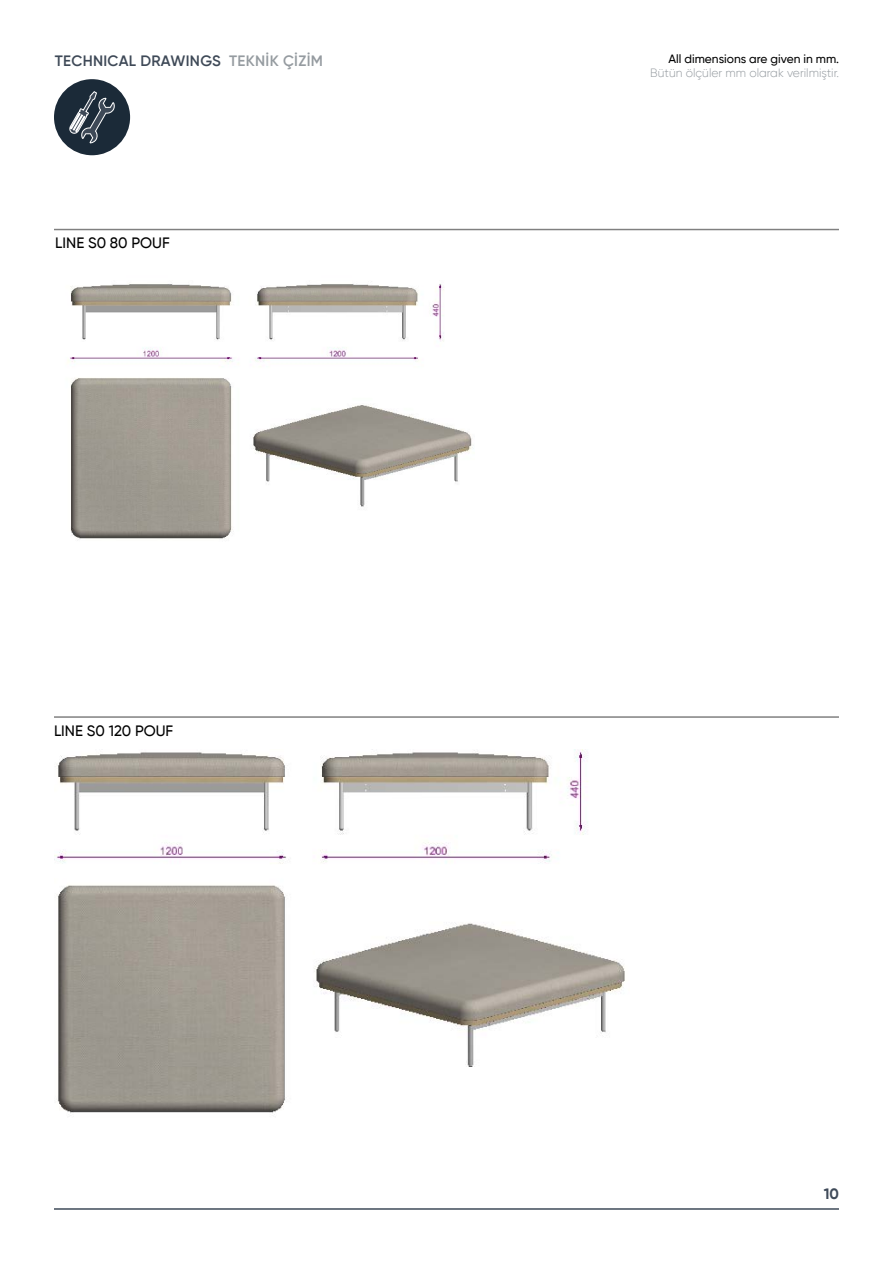
<style>
.page{position:relative;width:893px;height:1263px;background:#fff}
.page>*{position:absolute;margin:0;border:0;box-sizing:border-box;transform-origin:0 0}
.t1{font:600 15px "Gilroy";letter-spacing:.02em;color:#3e4957}
.t2{font:500 15px "Gilroy";color:#000}
.t3{font:700 15px "Gilroy";color:#3f4a59}
.t4{font:300 12px "Gilroy";color:#959ba0}
.t5{font:500 12px "Gilroy";color:#000}
.s1{color:#959ba0}
</style>
<div class="page">
<hr style="left:54px;top:1208px;width:785px;height:2px;background:#3f4a59">
<img style="left:54px;top:750px;width:571px;height:363px">
<hr style="left:54px;top:716px;width:785px;height:2px;background:#000">
<img style="left:68px;top:284px;width:406px;height:255px">
<hr style="left:54px;top:229px;width:785px;height:1px;background:#000">
<div style="left:54px;top:79px;width:76px;height:76px;background:#1b2a38;border-radius:50%"></div>
<svg style="left:69px;top:91px;width:46px;height:53px"></svg>
<p class="t1" style="left:55px;top:51px;width:270px">TECHNICAL DRAWINGS <span class="s1">TEKNİK ÇİZİM</span></p>
<p class="t5" style="left:669px;top:52px;width:172px">All dimensions are given in mm.</p>
<p class="t4" style="left:650px;top:65px;width:191px">Bütün ölçüler mm olarak verilmiştir.</p>
<p class="t2" style="left:55px;top:234px;width:116px">LINE S0 80 POUF</p>
<p class="t2" style="left:54px;top:721px;width:121px">LINE S0 120 POUF</p>
<p class="t3" style="left:824px;top:1185px;width:17px">10</p>
</div>
